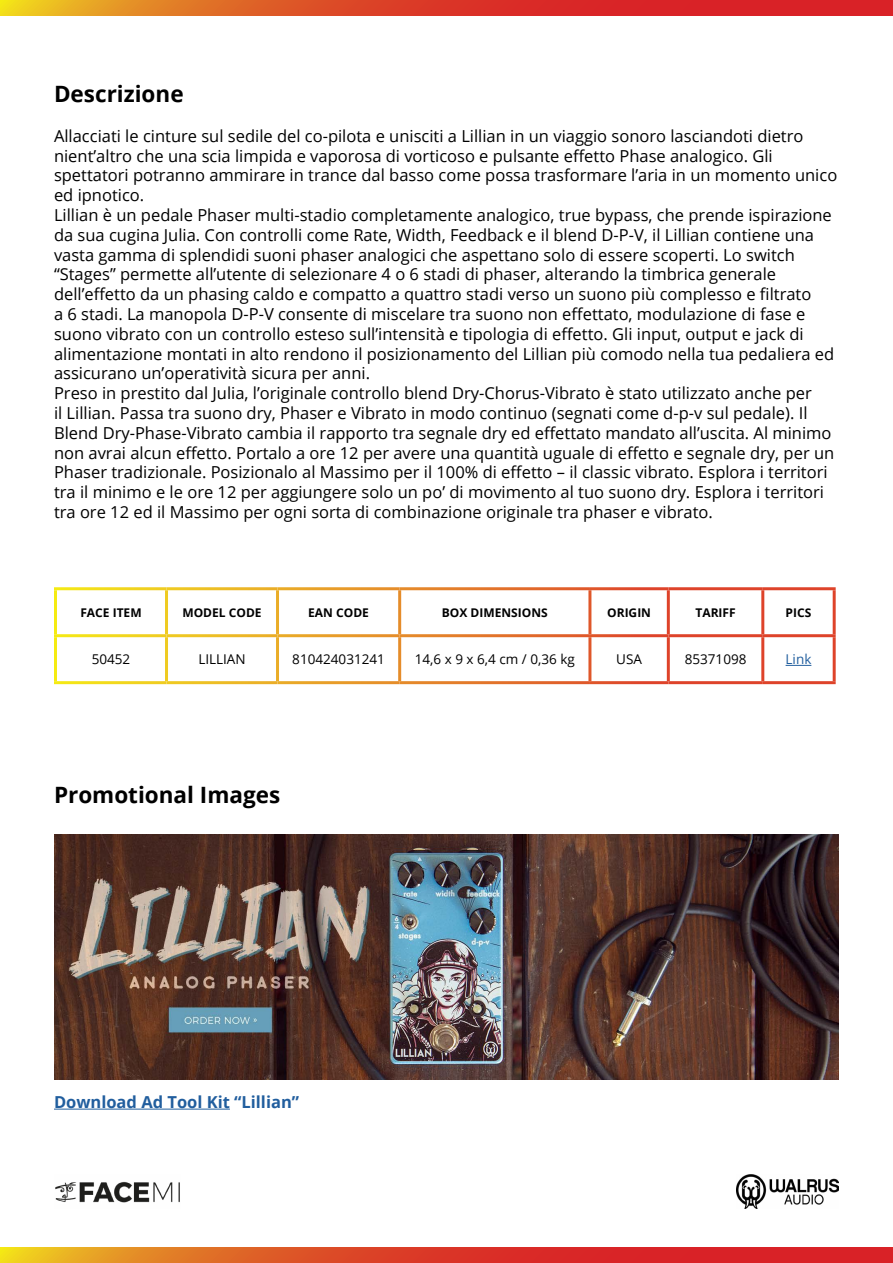
<style>
.page{position:relative;width:893px;height:1263px;background:#fff}
.page>*{position:absolute;margin:0;border:0;box-sizing:border-box;transform-origin:0 0}
.t1{font:700 22.5px "Open Sans";color:#000}
.t2{font:16.5px/19.8px "Open Sans";color:#000}
.t3{font:700 16.5px "Open Sans";color:#215e9e}
.t4{font:13.5px "Open Sans";color:#000}
.t5{font:13.5px "Open Sans";color:#215e9e}
.t6{font:700 12px "Open Sans";color:#000}
</style>
<div class="page">
<svg style="left:0;top:0;width:893px;height:16px;background:#dd4d26"></svg>
<img style="left:736px;top:1175px;width:103px;height:34px">
<img style="left:55px;top:1181px;width:125px;height:22px">
<svg style="left:0;top:1247px;width:893px;height:16px;background:#dd4d26"></svg>
<svg style="left:786px;top:665px;width:25px;height:1px"></svg>
<img style="left:54px;top:834px;width:785px;height:246px">
<hr style="left:54px;top:1109px;width:176px;height:1px;background:#215e9e">
<h1 class="t1" style="left:54px;top:78px;width:131px">Descrizione</h1>
<p class="t2" style="left:54px;top:125px;width:785px">Allacciati le cinture sul sedile del co-pilota e unisciti a Lillian in un viaggio sonoro lasciandoti dietro nient’altro che una scia limpida e vaporosa di vorticoso e pulsante effetto Phase analogico. Gli spettatori potranno ammirare in trance dal basso come possa trasformare l’aria in un momento unico ed ipnotico.<br>Lillian è un pedale Phaser multi-stadio completamente analogico, true bypass, che prende ispirazione da sua cugina Julia. Con controlli come Rate, Width, Feedback e il blend D-P-V, il Lillian contiene una vasta gamma di splendidi suoni phaser analogici che aspettano solo di essere scoperti. Lo switch “Stages” permette all’utente di selezionare 4 o 6 stadi di phaser, alterando la timbrica generale dell’effetto da un phasing caldo e compatto a quattro stadi verso un suono più complesso e filtrato<br>a 6 stadi. La manopola D-P-V consente di miscelare tra suono non effettato, modulazione di fase e suono vibrato con un controllo esteso sull’intensità e tipologia di effetto. Gli input, output e jack di alimentazione montati in alto rendono il posizionamento del Lillian più comodo nella tua pedaliera ed assicurano un’operatività sicura per anni.<br>Preso in prestito dal Julia, l’originale controllo blend Dry-Chorus-Vibrato è stato utilizzato anche per<br>il Lillian. Passa tra suono dry, Phaser e Vibrato in modo continuo (segnati come d-p-v sul pedale). Il Blend Dry-Phase-Vibrato cambia il rapporto tra segnale dry ed effettato mandato all’uscita. Al minimo non avrai alcun effetto. Portalo a ore 12 per avere una quantità uguale di effetto e segnale dry, per un Phaser tradizionale. Posizionalo al Massimo per il 100% di effetto – il classic vibrato. Esplora i territori tra il minimo e le ore 12 per aggiungere solo un po’ di movimento al tuo suono dry. Esplora i territori tra ore 12 ed il Massimo per ogni sorta di combinazione originale tra phaser e vibrato.</p>
<p class="t6" style="left:80px;top:604px;width:63px">FACE ITEM</p>
<p class="t6" style="left:182px;top:604px;width:81px">MODEL CODE</p>
<p class="t6" style="left:308px;top:604px;width:62px">EAN CODE</p>
<p class="t6" style="left:442px;top:604px;width:107px">BOX DIMENSIONS</p>
<p class="t6" style="left:607px;top:604px;width:45px">ORIGIN</p>
<p class="t6" style="left:695px;top:604px;width:42px">TARIFF</p>
<p class="t6" style="left:786px;top:604px;width:27px">PICS</p>
<p class="t4" style="left:92px;top:650px;width:40px">50452</p>
<p class="t4" style="left:198px;top:650px;width:49px">LILLIAN</p>
<p class="t4" style="left:292px;top:650px;width:94px">810424031241</p>
<p class="t4" style="left:415px;top:650px;width:162px">14,6 x 9 x 6,4 cm / 0,36 kg</p>
<p class="t4" style="left:616px;top:650px;width:27px">USA</p>
<p class="t4" style="left:685px;top:650px;width:63px">85371098</p>
<p class="t5" style="left:786px;top:650px;width:27px">Link</p>
<h1 class="t1" style="left:54px;top:778px;width:228px">Promotional Images</h1>
<p class="t3" style="left:54px;top:1090px;width:247px">Download Ad Tool Kit “Lillian”</p>
</div>
